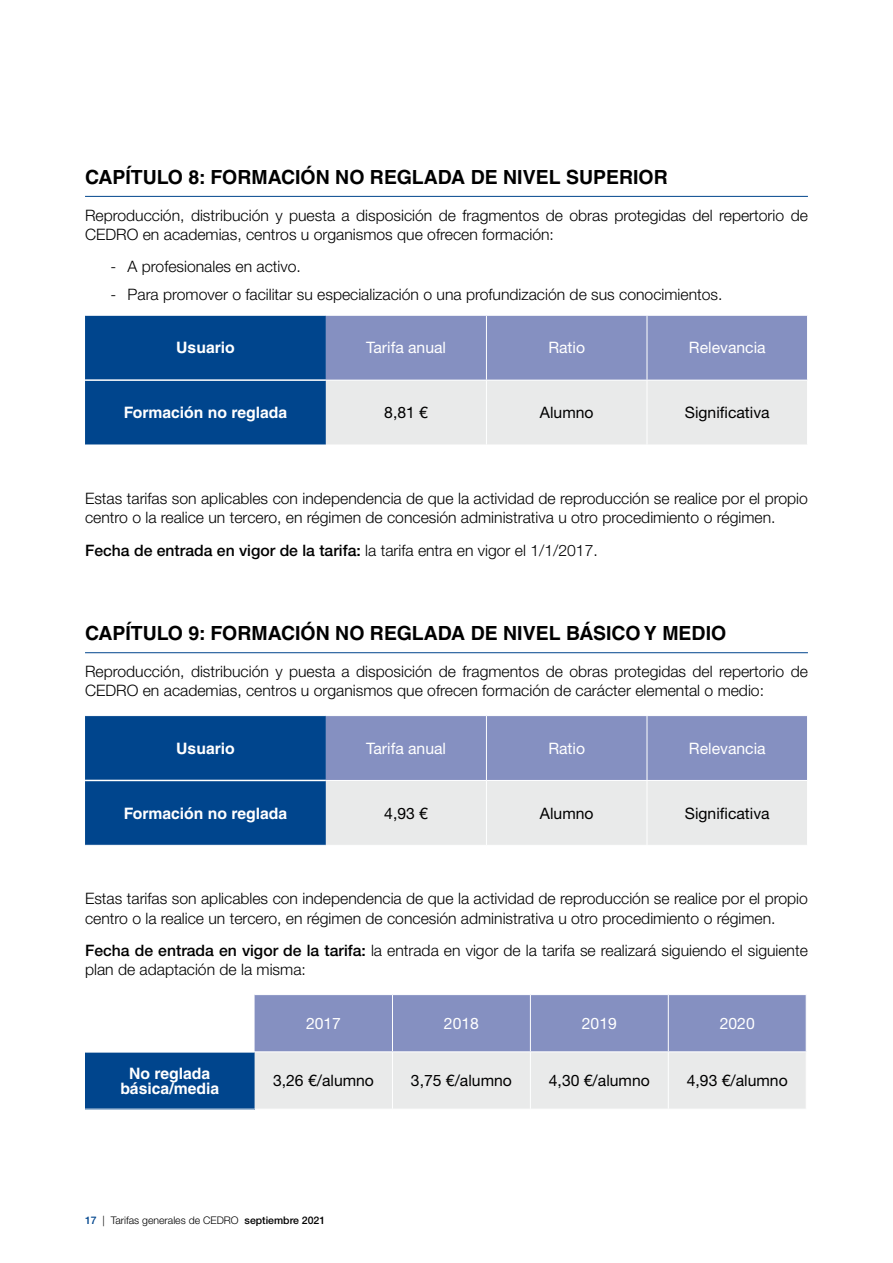
<style>
.page{position:relative;width:893px;height:1263px;background:#fff}
.page>*{position:absolute;margin:0;border:0;box-sizing:border-box;transform-origin:0 0}
.CAPÍTULO{font:700 19.5px "Helvetica LT Std";color:#000}
.txt{font:300 15.75px/19.5px "Helvetica Neue LT Std";color:#000}
.sangría{font:300 15.75px "Helvetica Neue LT Std";color:#000}
.t1{font:15.75px "Helvetica Neue LT Std";color:#000}
.parrafo_sangria{font:700 15.75px "Helvetica LT Std";color:#fff}
.t2{font:15.75px "Helvetica Neue LT Std";color:#fff}
.txt-2{font:500 15.75px "Helvetica Neue LT Std";color:#000}
.t3{font:300 10.5px "Helvetica Neue LT Std";color:#000}
.s1{font-weight:300}
.s2{font-weight:500}
.s3{font-weight:500;color:#00458d}
</style>
<div class="page">
<hr style="left:85px;top:196px;width:723px;height:1px;background:#00458d">
<hr style="left:85px;top:652px;width:723px;height:1px;background:#00458d">
<svg style="left:85px;top:316px;width:722px;height:129px;background:#7a95bd"></svg>
<hr style="left:85px;top:379px;width:241px;height:2px;background:#fff">
<hr style="left:486px;top:316px;width:1px;height:64px;background:#fff">
<hr style="left:647px;top:316px;width:1px;height:64px;background:#fff">
<hr style="left:326px;top:380px;width:160px;height:1px;background:#fff">
<hr style="left:486px;top:380px;width:161px;height:1px;background:#fff">
<hr style="left:486px;top:380px;width:1px;height:65px;background:#fff">
<hr style="left:647px;top:380px;width:1px;height:65px;background:#fff">
<hr style="left:647px;top:380px;width:161px;height:1px;background:#fff">
<svg style="left:85px;top:716px;width:722px;height:129px;background:#7a95bd"></svg>
<hr style="left:85px;top:780px;width:241px;height:1px;background:#fff">
<hr style="left:486px;top:716px;width:1px;height:64px;background:#fff">
<hr style="left:647px;top:716px;width:1px;height:64px;background:#fff">
<hr style="left:326px;top:780px;width:160px;height:1px;background:#fff">
<hr style="left:486px;top:780px;width:161px;height:1px;background:#fff">
<hr style="left:486px;top:781px;width:1px;height:64px;background:#fff">
<hr style="left:647px;top:781px;width:1px;height:64px;background:#fff">
<hr style="left:647px;top:780px;width:161px;height:1px;background:#fff">
<div style="left:85px;top:1052px;width:170px;height:57px;background:#00458d"></div>
<svg style="left:255px;top:995px;width:551px;height:114px;background:#b7bdd5"></svg>
<hr style="left:392px;top:995px;width:1px;height:56px;background:#fff">
<hr style="left:255px;top:1051px;width:137px;height:1px;background:#fff">
<hr style="left:392px;top:1052px;width:1px;height:57px;background:#fff">
<hr style="left:392px;top:1051px;width:138px;height:1px;background:#fff">
<hr style="left:530px;top:1051px;width:138px;height:1px;background:#fff">
<hr style="left:668px;top:1051px;width:139px;height:1px;background:#fff">
<hr style="left:530px;top:1052px;width:1px;height:57px;background:#fff">
<hr style="left:668px;top:1052px;width:1px;height:57px;background:#fff">
<hr style="left:530px;top:995px;width:1px;height:56px;background:#fff">
<hr style="left:668px;top:995px;width:1px;height:56px;background:#fff">
<p class="CAPÍTULO" style="left:85px;top:165px;width:584px">CAPÍTULO 8: FORMACIÓN NO REGLADA DE NIVEL SUPERIOR</p>
<p class="txt" style="left:85px;top:205px;width:724px">Reproducción, distribución y puesta a disposición de fragmentos de obras protegidas del repertorio de<br>CEDRO en academias, centros u organismos que ofrecen formación:</p>
<p class="sangría" style="left:111px;top:257px;width:192px">- A profesionales en activo.</p>
<p class="sangría" style="left:111px;top:285px;width:613px">- Para promover o facilitar su especialización o una profundización de sus conocimientos.</p>
<p class="parrafo_sangria" style="left:176px;top:338px;width:60px">Usuario</p>
<p class="t2" style="left:366px;top:338px;width:81px">Tarifa anual</p>
<p class="t2" style="left:548px;top:338px;width:38px">Ratio</p>
<p class="t2" style="left:689px;top:338px;width:78px">Relevancia</p>
<p class="parrafo_sangria" style="left:124px;top:403px;width:165px">Formación no reglada</p>
<p class="t1" style="left:384px;top:403px;width:45px">8,81 €</p>
<p class="t1" style="left:540px;top:403px;width:55px">Alumno</p>
<p class="t1" style="left:685px;top:403px;width:86px">Significativa</p>
<p class="txt" style="left:85px;top:488px;width:724px">Estas tarifas son aplicables con independencia de que la actividad de reproducción se realice por el propio centro o la realice un tercero, en régimen de concesión administrativa u otro procedimiento o régimen.</p>
<p class="txt-2" style="left:85px;top:541px;width:514px">Fecha de entrada en vigor de la tarifa: <span class="s1">la tarifa entra en vigor el 1/1/2017.</span></p>
<p class="CAPÍTULO" style="left:85px;top:622px;width:643px">CAPÍTULO 9: FORMACIÓN NO REGLADA DE NIVEL BÁSICO Y MEDIO</p>
<p class="txt" style="left:85px;top:661px;width:724px">Reproducción, distribución y puesta a disposición de fragmentos de obras protegidas del repertorio de<br>CEDRO en academias, centros u organismos que ofrecen formación de carácter elemental o medio:</p>
<p class="parrafo_sangria" style="left:176px;top:738px;width:60px">Usuario</p>
<p class="t2" style="left:366px;top:739px;width:81px">Tarifa anual</p>
<p class="t2" style="left:548px;top:739px;width:38px">Ratio</p>
<p class="t2" style="left:689px;top:739px;width:78px">Relevancia</p>
<p class="parrafo_sangria" style="left:124px;top:803px;width:165px">Formación no reglada</p>
<p class="t1" style="left:384px;top:803px;width:45px">4,93 €</p>
<p class="t1" style="left:540px;top:803px;width:55px">Alumno</p>
<p class="t1" style="left:685px;top:803px;width:86px">Significativa</p>
<p class="txt" style="left:85px;top:888px;width:724px">Estas tarifas son aplicables con independencia de que la actividad de reproducción se realice por el propio centro o la realice un tercero, en régimen de concesión administrativa u otro procedimiento o régimen.</p>
<p class="txt" style="left:85px;top:940px;width:724px"><span class="s2">Fecha de entrada en vigor de la tarifa:</span> la entrada en vigor de la tarifa se realizará siguiendo el siguiente plan de adaptación de la misma:</p>
<p class="t2" style="left:306px;top:1014px;width:37px">2017</p>
<p class="t2" style="left:444px;top:1014px;width:37px">2018</p>
<p class="t2" style="left:582px;top:1014px;width:37px">2019</p>
<p class="t2" style="left:720px;top:1014px;width:37px">2020</p>
<p class="parrafo_sangria" style="left:129px;top:1063px;width:83px">No reglada</p>
<p class="parrafo_sangria" style="left:120px;top:1078px;width:100px">básica/media</p>
<p class="t1" style="left:273px;top:1071px;width:102px">3,26 €/alumno</p>
<p class="t1" style="left:411px;top:1071px;width:102px">3,75 €/alumno</p>
<p class="t1" style="left:549px;top:1071px;width:102px">4,30 €/alumno</p>
<p class="t1" style="left:687px;top:1071px;width:102px">4,93 €/alumno</p>
<p class="t3" style="left:85px;top:1213px;width:242px"><span class="s3">17</span> | Tarifas generales de CEDRO <span class="s2">septiembre 2021</span></p>
</div>
